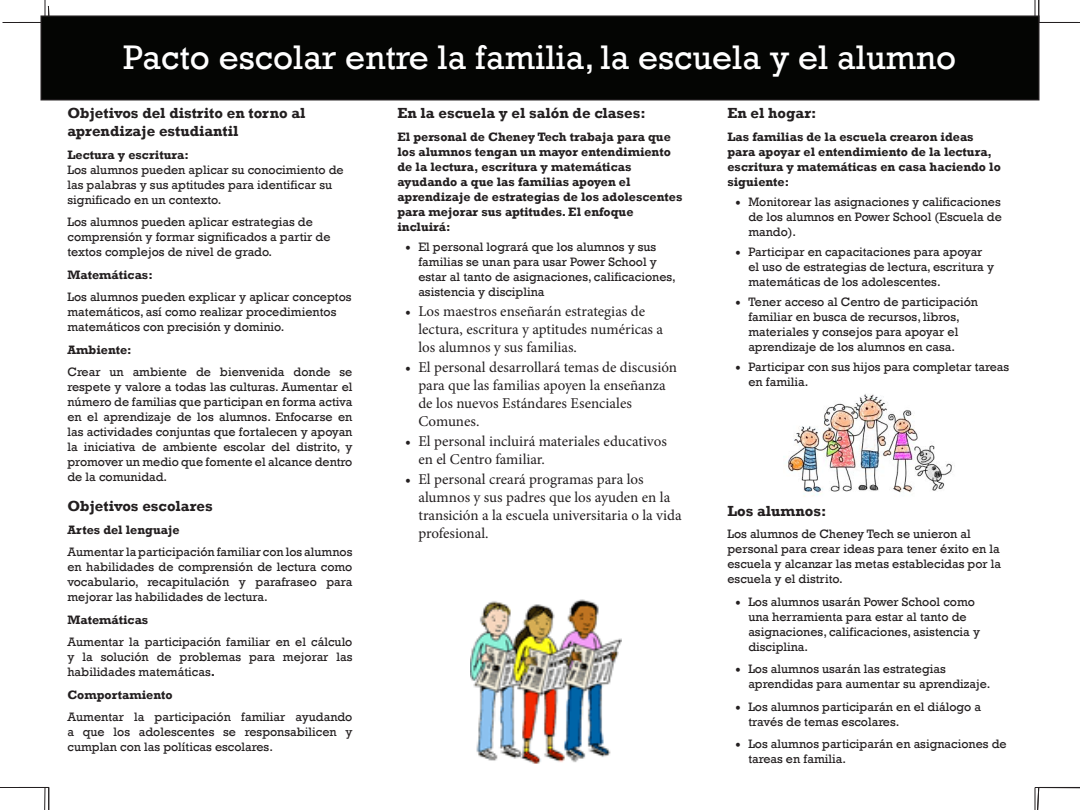
<style>
.page{position:relative;width:1080px;height:810px;background:#fff}
.page>*{position:absolute;margin:0;border:0;box-sizing:border-box;transform-origin:0 0}
.t1{font:35px "Rockwell";color:#fff}
.t2{font:15px/18px "Minion Pro";color:#231f20}
.t3{font:700 15px/18px "Rockwell";color:#231f20}
.t4{font:12.5px/15px "Rockwell";color:#231f20}
.t5{font:700 12.5px/15px "Rockwell";color:#231f20}
.s1{font-family:"Minion Pro";font-size:15px}
.s2{font-weight:700}
</style>
<div class="page">
<hr style="left:1035px;top:22px;width:45px;height:1px;background:#231f20">
<hr style="left:2px;top:22px;width:43px;height:1px;background:#231f20">
<hr style="left:0;top:787px;width:45px;height:1px;background:#231f20">
<img style="left:784px;top:394px;width:169px;height:103px">
<svg style="left:1035px;top:0;width:4px;height:15px"></svg>
<hr style="left:1039px;top:787px;width:41px;height:1px;background:#231f20">
<svg style="left:1035px;top:787px;width:4px;height:23px"></svg>
<svg style="left:44px;top:788px;width:5px;height:22px"></svg>
<hr style="left:19px;top:787px;width:30px;height:1px;background:#231f20">
<svg style="left:40px;top:0;width:10px;height:22px"></svg>
<div style="left:41px;top:16px;width:998px;height:84px;background:#040503"></div>
<div style="left:41px;top:15px;width:999px;height:85px;border:1px solid #231f20"></div>
<img style="left:471px;top:599px;width:151px;height:165px">
<p class="t1" style="left:123px;top:37px;width:834px">Pacto escolar entre la familia, la escuela y el alumno</p>
<p class="t3" style="left:728px;top:104px;width:90px">En el hogar:</p>
<p class="t5" style="left:728px;top:129px;width:275px">Las familias de la escuela crearon ideas para apoyar el entendimiento de la lectura, escritura y matemáticas en casa haciendo lo siguiente:</p>
<p class="t4" style="left:748px;top:194px;width:255px;text-align:justify;text-indent:-13px"><span class="s1">•</span> Monitorear las asignaciones y calificaciones de los alumnos en Power School (Escuela de mando).</p>
<p class="t4" style="left:748px;top:244px;width:247px;text-indent:-13px"><span class="s1">•</span> Participar en capacitaciones para apoyar el uso de estrategias de lectura, escritura y matemáticas de los adolescentes.</p>
<p class="t4" style="left:748px;top:294px;width:231px;text-indent:-13px"><span class="s1">•</span> Tener acceso al Centro de participación familiar en busca de recursos, libros, materiales y consejos para apoyar el aprendizaje de los alumnos en casa.</p>
<p class="t4" style="left:748px;top:359px;width:262px;text-indent:-13px"><span class="s1">•</span> Participar con sus hijos para completar tareas en familia.</p>
<p class="t3" style="left:68px;top:104px;width:240px">Objetivos del distrito en torno al aprendizaje estudiantil</p>
<p class="t5" style="left:68px;top:147px;width:123px">Lectura y escritura:</p>
<p class="t4" style="left:68px;top:162px;width:278px">Los alumnos pueden aplicar su conocimiento de las palabras y sus aptitudes para identificar su significado en un contexto.</p>
<p class="t4" style="left:68px;top:215px;width:265px">Los alumnos pueden aplicar estrategias de comprensión y formar significados a partir de textos complejos de nivel de grado.</p>
<p class="t5" style="left:68px;top:267px;width:87px">Matemáticas:</p>
<p class="t4" style="left:68px;top:290px;width:286px">Los alumnos pueden explicar y aplicar conceptos matemáticos, así como realizar procedimientos matemáticos con precisión y dominio.</p>
<p class="t5" style="left:68px;top:342px;width:66px">Ambiente:</p>
<p class="t4" style="left:68px;top:365px;width:287px;text-align:justify">Crear un ambiente de bienvenida donde se respete y valore a todas las culturas. Aumentar el número de familias que participan en forma activa en el aprendizaje de los alumnos. Enfocarse en las actividades conjuntas que fortalecen y apoyan la iniciativa de ambiente escolar del distrito, y promover un medio que fomente el alcance dentro de la comunidad.</p>
<p class="t3" style="left:68px;top:497px;width:147px">Objetivos escolares</p>
<p class="t5" style="left:68px;top:522px;width:114px">Artes del lenguaje</p>
<p class="t4" style="left:68px;top:545px;width:287px;text-align:justify">Aumentar la participación familiar con los alumnos en habilidades de comprensión de lectura como vocabulario, recapitulación y parafraseo para mejorar las habilidades de lectura.</p>
<p class="t5" style="left:68px;top:612px;width:82px">Matemáticas</p>
<p class="t4" style="left:68px;top:635px;width:286px;text-align:justify">Aumentar la participación familiar en el cálculo y la solución de problemas para mejorar las habilidades matemáticas<span class="s2">.</span></p>
<p class="t5" style="left:68px;top:687px;width:107px">Comportamiento</p>
<p class="t4" style="left:68px;top:710px;width:286px;text-align:justify">Aumentar la participación familiar ayudando a que los adolescentes se responsabilicen y cumplan con las políticas escolares.</p>
<p class="t3" style="left:398px;top:104px;width:250px">En la escuela y el salón de clases:</p>
<p class="t5" style="left:398px;top:129px;width:286px">El personal de Cheney Tech trabaja para que los alumnos tengan un mayor entendimiento de la lectura, escritura y matemáticas ayudando a que las familias apoyen el aprendizaje de estrategias de los adolescentes para mejorar sus aptitudes. El enfoque incluirá:</p>
<p class="t4" style="left:418px;top:239px;width:259px;text-indent:-13px"><span class="s1">•</span> El personal logrará que los alumnos y sus familias se unan para usar Power School y estar al tanto de asignaciones, calificaciones, asistencia y disciplina</p>
<p class="t2" style="left:418px;top:302px;width:246px;text-indent:-13px">• Los maestros enseñarán estrategias de lectura, escritura y aptitudes numéricas a los alumnos y sus familias.</p>
<p class="t2" style="left:418px;top:358px;width:260px;text-indent:-13px">• El personal desarrollará temas de discusión para que las familias apoyen la enseñanza de los nuevos Estándares Esenciales Comunes.</p>
<p class="t2" style="left:418px;top:432px;width:250px;text-indent:-13px">• El personal incluirá materiales educativos en el Centro familiar.</p>
<p class="t2" style="left:418px;top:470px;width:265px;text-indent:-13px">• El personal creará programas para los alumnos y sus padres que los ayuden en la transición a la escuela universitaria o la vida profesional.</p>
<p class="t3" style="left:728px;top:502px;width:100px">Los alumnos:</p>
<p class="t4" style="left:728px;top:527px;width:275px">Los alumnos de Cheney Tech se unieron al personal para crear ideas para tener éxito en la escuela y alcanzar las metas establecidas por la escuela y el distrito.</p>
<p class="t4" style="left:748px;top:594px;width:233px;text-indent:-13px"><span class="s1">•</span> Los alumnos usarán Power School como una herramienta para estar al tanto de asignaciones, calificaciones, asistencia y disciplina.</p>
<p class="t4" style="left:748px;top:662px;width:243px;text-indent:-13px"><span class="s1">•</span> Los alumnos usarán las estrategias aprendidas para aumentar su aprendizaje.</p>
<p class="t4" style="left:748px;top:699px;width:234px;text-indent:-13px"><span class="s1">•</span> Los alumnos participarán en el diálogo a través de temas escolares.</p>
<p class="t4" style="left:748px;top:737px;width:260px;text-indent:-13px"><span class="s1">•</span> Los alumnos participarán en asignaciones de tareas en familia.</p>
</div>
